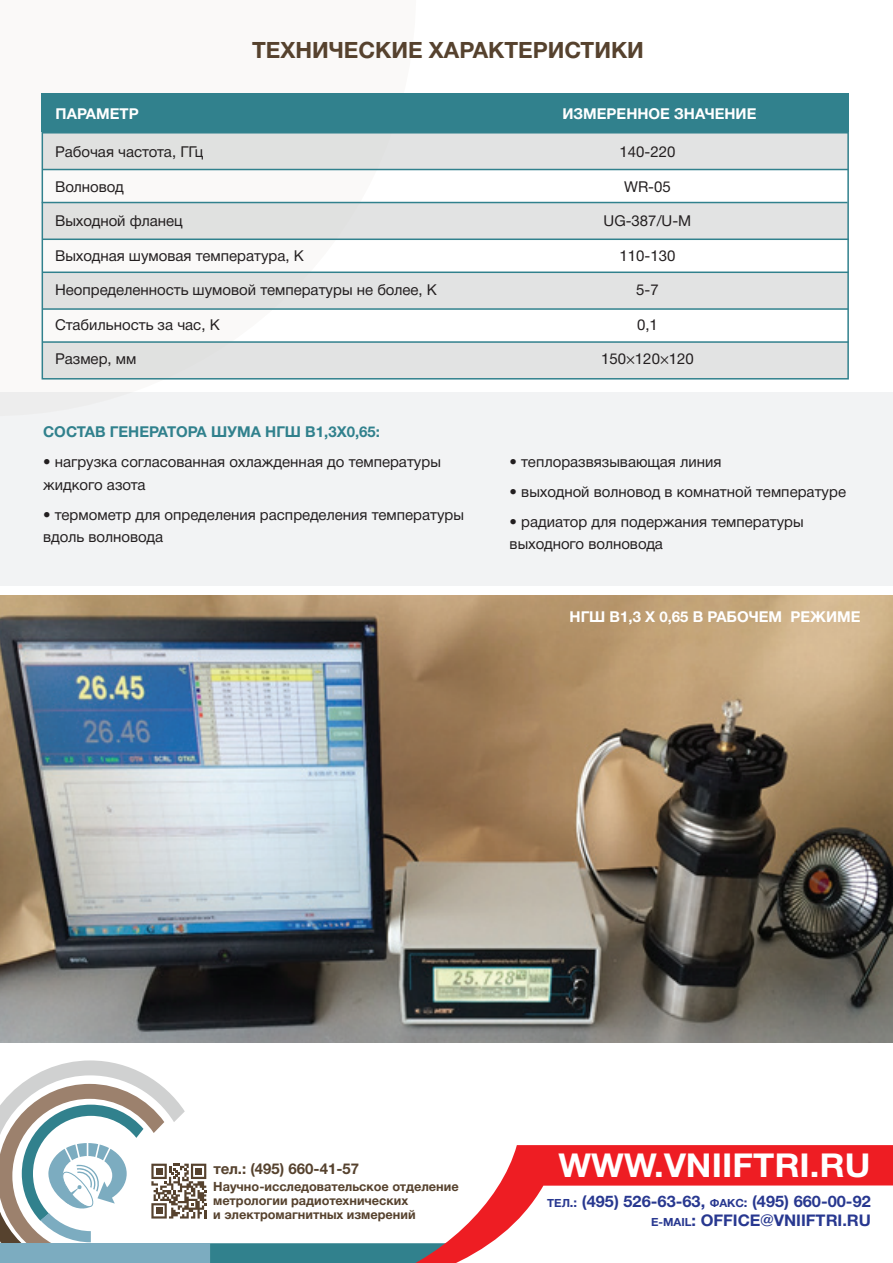
<style>
.page{position:relative;width:893px;height:1263px;background:#fff}
.page>*{position:absolute;margin:0;border:0;box-sizing:border-box;transform-origin:0 0}
.t1{font:700 33px "Helvetica Neue Cyr";letter-spacing:.005em;color:#fff;scale:1.05 1}
.t2{font:700 22.5px "Helvetica Neue Cyr";color:#56422e}
.t3{font:700 16.05px/19.5px "Helvetica Neue Cyr";color:#283890;text-align:right}
.t4{font:15px/22.5px "Helvetica Neue Cyr";color:#231f20}
.t5{font:700 15px "Helvetica Neue Cyr";color:#fff}
.t6{font:700 15px "Helvetica Neue Cyr";color:#31818d}
.t7{font:700 15px "Helvetica Neue Cyr";color:#56422e}
.t8{font:700 12.75px/13.5px "Helvetica Neue Cyr";color:#56422e}
.s1{font-family:"Myriad Pro"}
.s2{font-size:11.25px}
.s3{font-size:12.9px}
</style>
<div class="page">
<img style="left:0;top:595px;width:893px;height:447px">
<div style="left:0;top:392px;width:893px;height:193px;background:#f2f3f4"></div>
<svg style="left:41px;top:93px;width:375px;height:287px"></svg>
<svg style="left:451px;top:1145px;width:442px;height:118px"></svg>
<div style="left:42px;top:133px;width:807px;height:37px;background:#e2e3e3"></div>
<div style="left:42px;top:202px;width:805px;height:37px;background:#e2e3e3"></div>
<div style="left:42px;top:272px;width:805px;height:37px;background:#e2e3e3"></div>
<div style="left:42px;top:342px;width:805px;height:37px;background:#e2e3e3"></div>
<div style="left:42px;top:93px;width:807px;height:38px;background:#31818d"></div>
<div style="left:42px;top:130px;width:807px;height:250px;border:2px solid #31818d"></div>
<hr style="left:42px;top:132px;width:806px;height:2px;background:#31818d">
<hr style="left:42px;top:169px;width:806px;height:1px;background:#31818d">
<hr style="left:42px;top:202px;width:805px;height:1px;background:#31818d">
<hr style="left:43px;top:238px;width:806px;height:2px;background:#31818d">
<hr style="left:42px;top:272px;width:806px;height:1px;background:#31818d">
<hr style="left:42px;top:308px;width:806px;height:2px;background:#31818d">
<hr style="left:43px;top:341px;width:805px;height:2px;background:#31818d">
<svg style="left:0;top:1060px;width:451px;height:203px"></svg>
<h2 class="t2" style="left:252px;top:38px;width:393px">ТЕХНИЧЕСКИЕ ХАРАКТЕРИСТИКИ</h2>
<p class="t5" style="left:56px;top:105px;width:85px">ПАРАМЕТР</p>
<p class="t5" style="left:562px;top:105px;width:195px">ИЗМЕРЕННОЕ ЗНАЧЕНИЕ</p>
<p class="t4" style="left:55px;top:141px;width:150px">Рабочая частота, ГГц</p>
<p class="t4" style="left:55px;top:175px;width:70px">Волновод</p>
<p class="t4" style="left:55px;top:210px;width:129px">Выходной фланец</p>
<p class="t4" style="left:55px;top:244px;width:250px">Выходная шумовая температура, К</p>
<p class="t4" style="left:55px;top:279px;width:383px">Неопределенность шумовой температуры не более, К</p>
<p class="t4" style="left:55px;top:313px;width:166px">Стабильность за час, К</p>
<p class="t4" style="left:55px;top:348px;width:83px">Размер, мм</p>
<p class="t4" style="left:619px;top:141px;width:57px">140-220</p>
<p class="t4" style="left:624px;top:175px;width:48px">WR-05</p>
<p class="t4" style="left:604px;top:210px;width:89px">UG-387/U-M</p>
<p class="t4" style="left:619px;top:244px;width:57px">110-130</p>
<p class="t4" style="left:636px;top:279px;width:24px">5-7</p>
<p class="t4" style="left:637px;top:313px;width:22px">0,1</p>
<p class="t4" style="left:601px;top:348px;width:94px">150<span class="s1">×</span>120<span class="s1">×</span>120</p>
<p class="t6" style="left:43px;top:424px;width:338px">СОСТАВ ГЕНЕРАТОРА ШУМА НГШ В1,3Х0,65:</p>
<p class="t4" style="left:43px;top:451px;width:399px">• нагрузка согласованная охлажденная до температуры жидкого азота</p>
<p class="t4" style="left:43px;top:503px;width:422px">• термометр для определения распределения температуры вдоль волновода</p>
<p class="t4" style="left:510px;top:450px;width:213px">• теплоразвязывающая линия</p>
<p class="t4" style="left:510px;top:480px;width:338px">• выходной волновод в комнатной температуре</p>
<p class="t4" style="left:510px;top:510px;width:295px">• радиатор для подержания температуры выходного волновода</p>
<p class="t5" style="left:570px;top:608px;width:292px">НГШ В1,3 Х 0,65 В РАБОЧЕМ РЕЖИМЕ</p>
<p class="t7" style="left:213px;top:1160px;width:147px">тел.: (495) 660-41-57</p>
<p class="t8" style="left:213px;top:1180px;width:247px">Научно-исследовательское отделение метрологии радиотехнических<br>и электромагнитных измерений</p>
<h1 class="t1" style="left:558px;top:1147px;width:299px">WWW.VNIIFTRI.RU</h1>
<p class="t3" style="left:547px;top:1191px;width:325px"><span class="s2">ТЕЛ</span><span class="s3">.:</span> (495) 526-63-63, <span class="s2">ФАКС</span><span class="s3">:</span> (495) 660-00-92<br><span class="s2">E-MAIL</span>: OFFICE@VNIIFTRI.RU</p>
</div>
